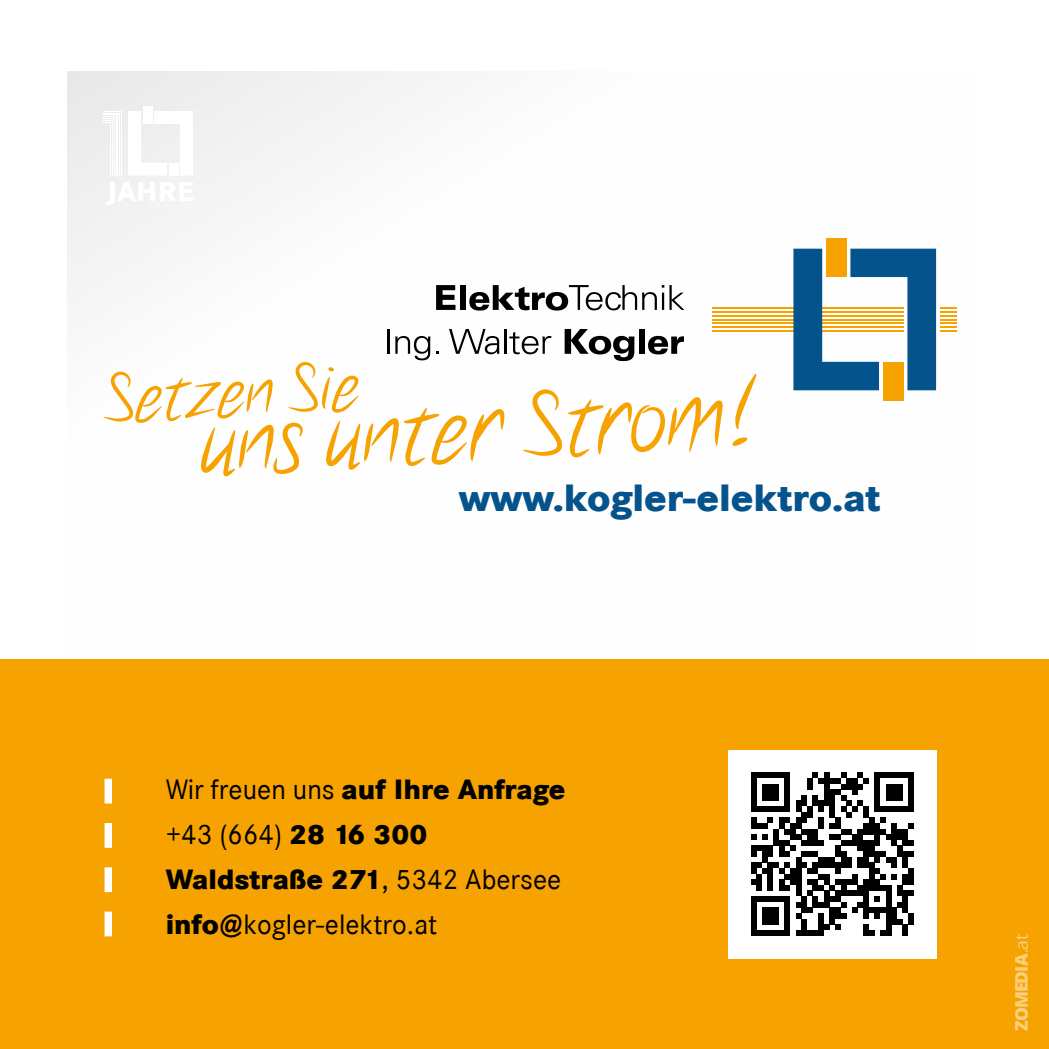
<style>
.page{position:relative;width:1049px;height:1049px;background:#fff}
.page>*{position:absolute;margin:0;border:0;box-sizing:border-box;transform-origin:0 0}
.t1{font:90.5px "Notethis";color:#f6a200}
.t2{font:67.75px "Notethis";color:#f6a200}
.t3{font:800 37.5px "Corporate SBQ";color:#05538c}
.t4{font:27.5px/45px "Corporate SBQ";color:#000}
.t5{font:800 17.5px "Open Sans";letter-spacing:-.05em;color:#fff}
.s1{font-weight:800}
.s2{font-weight:400}
</style>
<div class="page">
<div style="left:0;top:659px;width:1049px;height:390px;background:#f6a200"></div>
<div style="left:728px;top:750px;width:208px;height:208px;background:#fff"></div>
<svg style="left:751px;top:772px;width:163px;height:164px"></svg>
<svg style="left:436px;top:285px;width:19px;height:25px"></svg>
<div style="left:460px;top:285px;width:6px;height:25px;background:#000"></div>
<svg style="left:469px;top:285px;width:215px;height:26px"></svg>
<hr style="left:387px;top:329px;width:2px;height:25px;background:#000">
<svg style="left:395px;top:336px;width:35px;height:24px"></svg>
<svg style="left:449px;top:329px;width:50px;height:25px"></svg>
<hr style="left:504px;top:329px;width:2px;height:25px;background:#000">
<svg style="left:509px;top:332px;width:42px;height:22px"></svg>
<svg style="left:565px;top:329px;width:69px;height:32px"></svg>
<div style="left:639px;top:329px;width:6px;height:25px;background:#000"></div>
<svg style="left:648px;top:336px;width:36px;height:18px"></svg>
<hr style="left:712px;top:307px;width:191px;height:1px;background:#f6a200">
<hr style="left:712px;top:311px;width:191px;height:1px;background:#f6a200">
<hr style="left:712px;top:319px;width:191px;height:1px;background:#f6a200">
<hr style="left:712px;top:315px;width:191px;height:1px;background:#f6a200">
<hr style="left:712px;top:323px;width:191px;height:1px;background:#f6a200">
<hr style="left:712px;top:327px;width:191px;height:1px;background:#f6a200">
<hr style="left:712px;top:330px;width:191px;height:2px;background:#f6a200">
<div style="left:883px;top:362px;width:20px;height:38px;background:#f6a200"></div>
<svg style="left:793px;top:249px;width:164px;height:141px"></svg>
<div style="left:826px;top:238px;width:20px;height:39px;background:#f6a200"></div>
<div style="left:105px;top:823px;width:7px;height:25px;background:#fff"></div>
<div style="left:105px;top:867px;width:7px;height:25px;background:#fff"></div>
<div style="left:105px;top:911px;width:7px;height:25px;background:#fff"></div>
<div style="left:105px;top:779px;width:7px;height:24px;background:#fff"></div>
<svg style="left:141px;top:111px;width:39px;height:65px"></svg>
<div style="left:143px;top:106px;width:9px;height:18px;background:#fff"></div>
<svg style="left:103px;top:112px;width:18px;height:11px"></svg>
<h2 class="t2" style="left:104px;top:358px;width:255px;rotate:-3deg">Setzen Sie</h2>
<h1 class="t1" style="left:196px;top:389px;width:563px;rotate:-3deg">uns unter Strom!</h1>
<h3 class="t3" style="left:459px;top:473px;width:423px">www.kogler-elektro.at</h3>
<p class="t4" style="left:166px;top:767px;width:401px">Wir freuen uns <span class="s1">auf Ihre Anfrage </span>+43 (664) <span class="s1">28 16 300<br>Waldstraße 271</span>, 5342 Abersee <span class="s1">info@</span>kogler-elektro.at</p>
<p class="t5" style="left:1008px;top:1031px;width:99px;rotate:-90deg">ZOMEDIA<span class="s2">.at</span></p>
</div>
